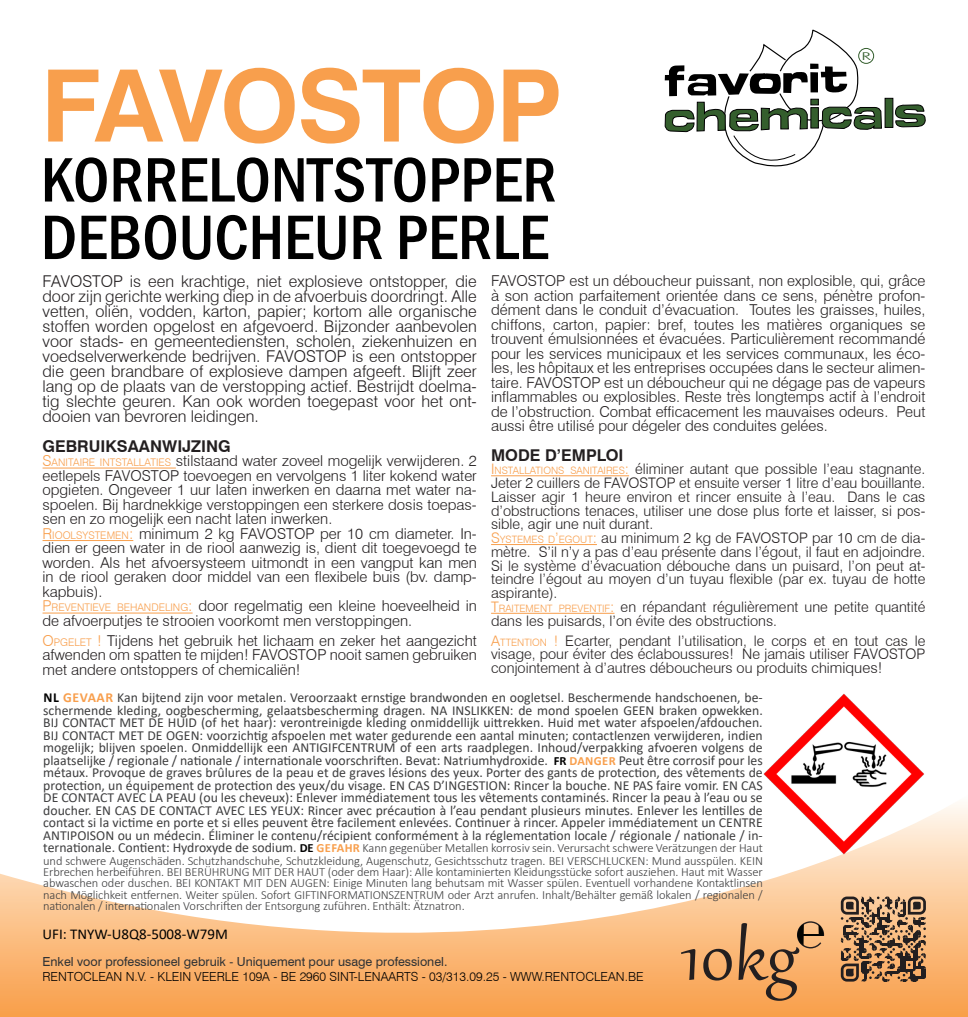
<style>
.page{position:relative;width:968px;height:1017px;background:#fff}
.page>*{position:absolute;margin:0;border:0;box-sizing:border-box;transform-origin:0 0}
.t1{font:700 100px "Swiss 721 BT";letter-spacing:-.02em;color:#f89f4d}
.t2{font:85px "Gabriola";color:#231f20}
.t3{font:500 condensed 65px "Franklin Gothic";color:#000}
.t4{font:300 16.25px/15px "Swiss 721 BT";color:#231f20;text-align:justify}
.t5{font:700 16.25px "Swiss 721 BT";color:#231f20}
.t6{font:300 15px/14.5px "Swiss 721 BT";color:#231f20;text-align:justify}
.t7{font:15px "Calibri";color:#000}
.t8{font:300 14.5px/13.8px "Swiss 721 BT";color:#231f20;text-align:justify}
.t9{font:13.75px/12.5px "Calibri";color:#3e3e3f;text-align:justify}
.t10{font:300 12.5px/11.2px "Calibri";letter-spacing:-.01em;color:#3e3e3f}
.t11{font:300 12.5px "Swiss 721 BT";color:#000}
.t12{font:12.5px "Swiss 721 BT";color:#2e3134}
.t13{font:300 10.75px "Futura BT";color:#345e2d;scale:1.67 1}
.s1{color:#f89f4d}
.s2{font-size:10.5px;color:#f89f4d}
.s3{font-size:10.25px;color:#f89f4d}
.s4{font-size:15px}
.s5{font-weight:700;color:#000}
.s6{font-weight:700;color:#f89f4d}
.s7{font-weight:700;font-size:12.5px;color:#000}
.s8{font-weight:700;font-size:12.5px;color:#f89f4d}
.s9{font-weight:400;font-size:13.75px}
</style>
<div class="page">
<svg style="left:0;top:804px;width:967px;height:213px"></svg>
<hr style="left:43px;top:468px;width:133px;height:1px;background:#f89f4d">
<hr style="left:43px;top:540px;width:90px;height:1px;background:#f89f4d">
<hr style="left:43px;top:613px;width:149px;height:1px;background:#f89f4d">
<hr style="left:491px;top:475px;width:138px;height:1px;background:#f89f4d">
<hr style="left:491px;top:544px;width:106px;height:1px;background:#f89f4d">
<hr style="left:491px;top:613px;width:123px;height:1px;background:#f89f4d">
<div style="left:884px;top:98px;width:9px;height:30px;background:#345e2d;border:1px solid #000"></div>
<svg style="left:893px;top:104px;width:32px;height:24px"></svg>
<svg style="left:664px;top:30px;width:218px;height:137px"></svg>
<div style="left:860px;top:119px;width:14px;height:5px;background:#fff;border-radius:50%"></div>
<div style="left:859px;top:118px;width:15px;height:6px;border:1px solid #000;border-radius:50%"></div>
<div style="left:858px;top:48px;width:15px;height:16px;border:1px solid #345e2d;border-radius:50%"></div>
<svg style="left:840px;top:897px;width:85px;height:85px;background:#9a7655"></svg>
<svg style="left:796px;top:921px;width:28px;height:27px"></svg>
<img style="left:762px;top:693px;width:163px;height:162px">
<p class="t13" style="left:861px;top:49px;width:7px">R</p>
<p class="t1" style="left:41px;top:45px;width:523px">FAVOSTOP</p>
<p class="t3" style="left:41px;top:137px;width:517px">KORRELONTSTOPPER</p>
<p class="t3" style="left:41px;top:195px;width:509px">DEBOUCHEUR PERLE</p>
<p class="t4" style="left:43px;top:274px;width:436px">FAVOSTOP is een krachtige, niet explosieve ontstopper, die door zijn gerichte werking diep in de afvoerbuis doordringt. Alle vetten, oliën, vodden, karton, papier; kortom alle organische stoffen worden opgelost en afgevoerd. Bijzonder aanbevolen voor stads- en gemeentediensten, scholen, ziekenhuizen en voedselverwerkende bedrijven. FAVOSTOP is een ontstopper die geen brandbare of explosieve dampen afgeeft. Blijft zeer lang op de plaats van de verstopping actief. Bestrijdt doelma&shy;tig slechte geuren. Kan ook worden toegepast voor het ont&shy;dooien van bevroren leidingen.</p>
<p class="t5" style="left:43px;top:436px;width:190px">GEBRUIKSAANWIJZING</p>
<p class="t6" style="left:43px;top:454px;width:436px"><span class="s1">S</span><span class="s2">ANITAIRE INTSTALLATIES</span> stilstaand water zoveel mogelijk verwijderen. 2 eetlepels FAVOSTOP toevoegen en vervolgens 1 liter kokend water opgieten. Ongeveer 1 uur laten inwerken en daarna met water na&shy;spoelen. Bij hardnekkige verstoppingen een sterkere dosis toepas&shy;sen en zo mogelijk een nacht laten inwerken.</p>
<p class="t6" style="left:43px;top:526px;width:436px"><span class="s1">R</span> <span class="s2">IOOLSYSTEMEN</span><span class="s1">:</span> minimum 2 kg FAVOSTOP per 10 cm diameter. In&shy;dien er geen water in de riool aanwezig is, dient dit toegevoegd te worden. Als het afvoersysteem uitmondt in een vangput kan men in de riool geraken door middel van een flexibele buis (bv. damp&shy;kapbuis).</p>
<p class="t6" style="left:43px;top:599px;width:436px"><span class="s1">P</span><span class="s2">REVENTIEVE BEHANDELING</span><span class="s1">:</span> door regelmatig een kleine hoeveelheid in de afvoerputjes te strooien voorkomt men verstoppingen.</p>
<p class="t6" style="left:43px;top:633px;width:436px"><span class="s1">O</span><span class="s2">PGELET</span> <span class="s1">!</span> Tijdens het gebruik het lichaam en zeker het aangezicht afwenden om spatten te mijden! FAVOSTOP nooit samen gebruiken met andere ontstoppers of chemicaliën!</p>
<p class="t6" style="left:491px;top:273px;width:436px">FAVOSTOP est un déboucheur puissant, non explosible, qui, grâce à son action parfaitement orientée dans ce sens, pénètre profon&shy;dément dans le conduit d’évacuation. Toutes les graisses, huiles, chiffons, carton, papier: bref, toutes les matières organiques se trouvent émulsionnées et évacuées. Particulièrement recommandé pour les services municipaux et les services communaux, les éco&shy;les, les hôpitaux et les entreprises occupées dans le secteur alimen&shy;taire. FAVOSTOP est un déboucheur qui ne dégage pas de vapeurs inflammables ou explosibles. Reste très longtemps actif à l’endroit de l’obstruction. Combat efficacement les mauvaises odeurs. Peut aussi être utilisé pour dégeler des conduites gelées.</p>
<p class="t5" style="left:491px;top:445px;width:134px">MODE D’EMPLOI</p>
<p class="t8" style="left:491px;top:462px;width:436px"><span class="s1">I</span> <span class="s3">NSTALLATIONS SANITAIRES</span><span class="s1">:</span> éliminer autant que possible l’eau stagnante.<br>Jeter 2 cuillers de FAVOSTOP et ensuite verser 1 litre d’eau bouillante.<br>Laisser agir 1 heure environ et rincer ensuite à l’eau. Dans le cas d’obstructions tenaces, utiliser une dose plus forte et laisser, si pos&shy;sible, agir une nuit durant.</p>
<p class="t8" style="left:491px;top:531px;width:436px"><span class="s1">S</span><span class="s3">YSTEMES D</span><span class="s1">’</span><span class="s3">EGOUT</span><span class="s1">:</span> au minimum 2 kg de FAVOSTOP par 10 cm de dia&shy;mètre. S’il n’y a pas d’eau présente dans l’égout, il faut en adjoindre.<br>Si le système d’évacuation débouche dans un puisard, l’on peut at&shy;teindre l’égout au moyen d’un tuyau flexible (par ex. tuyau de hotte aspirante).</p>
<p class="t8" style="left:491px;top:600px;width:436px"><span class="s1">T</span><span class="s3">RAITEMENT PREVENTIF</span><span class="s1">:</span> en répandant régulièrement une petite quantité dans les puisards, l’on évite des obstructions.</p>
<p class="t8" style="left:491px;top:633px;width:435px"><span class="s1">A</span><span class="s3">TTENTION</span> <span class="s1">!</span> Ecarter, pendant l’utilisation, le corps et en tout cas le visage, pour éviter des éclaboussures! Ne jamais utiliser FAVOSTOP conjointement à d’autres déboucheurs ou produits chi<span class="s4">miques!</span></p>
<p class="t9" style="left:43px;top:691px;width:721px"><span class="s5">NL</span> <span class="s6">GEVAAR</span> Kan bijtend zijn voor metalen. Veroorzaakt ernstige brandwonden en oogletsel. Beschermende handschoenen, be&shy;schermende kleding, oogbescherming, gelaatsbescherming dragen. NA INSLIKKEN: de mond spoelen GEEN braken opwekken.<br>BIJ CONTACT MET DE HUID (of het haar): verontreinigde kleding onmiddellijk uittrekken. Huid met water afspoelen/afdouchen.<br>BIJ CONTACT MET DE OGEN: voorzichtig afspoelen met water gedurende een aantal minuten; contactlenzen verwijderen, indien mogelijk; blijven spoelen. Onmiddellijk een ANTIGIFCENTRUM of een arts raadplegen. Inhoud/verpakking afvoeren volgens de plaatselijke / regionale / nationale / internationale voorschriften. Bevat: Natriumhydroxide. <span class="s7">FR</span> <span class="s8">DANGER</span> Peut être corrosif pour les métaux. Provoque de graves brûlures de la peau et de graves lésions des yeux. Porter des gants de protection, des vêtements de protection, un équipement de protection des yeux/du visage. EN CAS D’INGESTION: Rincer la bouche. NE PAS faire vomir. EN CAS DE CONTACT AVEC LA PEAU (ou les cheveux): Enlever immédiatement tous les vêtements contaminés. Rincer la peau à l’eau ou se doucher. EN CAS DE CONTACT AVEC LES YEUX: Rincer avec précaution à l’eau pendant plusieurs minutes. Enlever les lentilles de contact si la victime en porte et si elles peuvent être facilement enlevées. Continuer à rincer. Appeler immédiatement un CENTRE ANTIPOISON ou un médecin. Éliminer le contenu/récipient conformément à la réglementation locale / régionale / nationale / in-</p>
<p class="t10" style="left:43px;top:842px;width:721px;line-height:12.5px"><span class="s9">ternationale. Contient: Hydroxyde de sodium.</span> <span class="s5">DE</span> <span class="s6">GEFAHR</span> Kann gegenüber Metallen korrosiv sein. Verursacht schwere Verätzungen der Haut und schwere Augenschäden. Schutzhandschuhe, Schutzkleidung, Augenschutz, Gesichtsschutz tragen. BEI VERSCHLUCKEN: Mund ausspülen. KEIN</p>
<p class="t10" style="left:43px;top:866px;width:721px;text-align:justify">Erbrechen herbeiführen. BEI BERÜHRUNG MIT DER HAUT (oder dem Haar): Alle kontaminierten Kleidungsstücke sofort ausziehen. Haut mit Wasser abwaschen oder duschen. BEI KONTAKT MIT DEN AUGEN: Einige Minuten lang behutsam mit Wasser spülen. Eventuell vorhandene Kontaktlinsen nach Möglichkeit entfernen. Weiter spülen. Sofort GIFTINFORMATIONSZENTRUM oder Arzt anrufen. Inhalt/Behälter gemäß lokalen / regionalen / nationalen / internationalen Vorschriften der Entsorgung zuführen. Enthält: Ätznatron.</p>
<p class="t7" style="left:43px;top:924px;width:187px">UFI: TNYW-U8Q8-5008-W79M</p>
<p class="t2" style="left:681px;top:900px;width:119px">10kg</p>
<p class="t12" style="left:43px;top:954px;width:406px">Enkel voor professioneel gebruik - Uniquement pour usage professionel.</p>
<p class="t11" style="left:43px;top:969px;width:602px">RENTOCLEAN N.V. - KLEIN VEERLE 109A - BE 2960 SINT-LENAARTS - 03/313.09.25 - WWW.RENTOCLEAN.BE</p>
</div>
